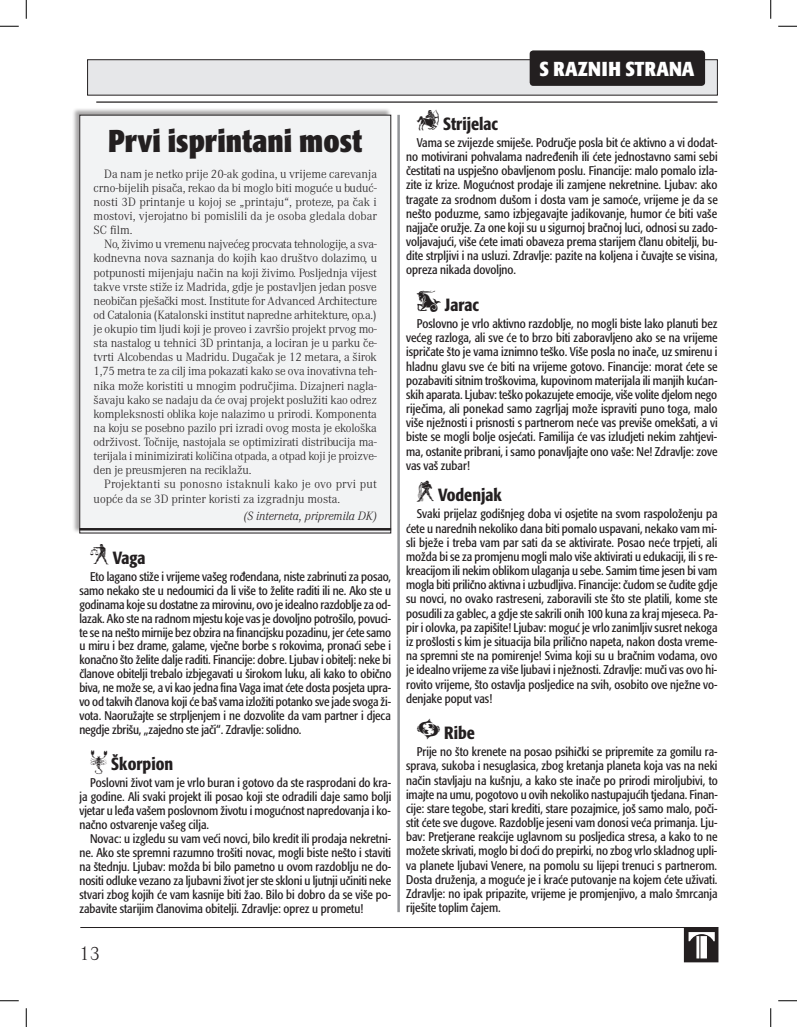
<style>
.page{position:relative;width:797px;height:1027px;background:#fff}
.page>*{position:absolute;margin:0;border:0;box-sizing:border-box;transform-origin:0 0}
.t1{font:50px "ABC Znaci Firmi";color:#231f20}
.t2{font:700 condensed 31.25px "Formata";color:#231f20}
.t3{font:700 condensed 20px "Formata";letter-spacing:.015em;color:#fff}
.t4{font:300 20px "Mercedes";color:#231f20}
.t5{font:700 17.5px "Formata Condensed";color:#231f20}
.t6{font:12.5px/14.1px "Formata Condensed";color:#231f20;text-align:justify}
.t7{font:300 12.5px/14.1px "Mercedes";color:#231f20;text-align:justify}
.t8{font:italic 300 12.5px "Mercedes";color:#231f20}
.s1{font-family:"SL Zodiac Stencils";font-weight:400;font-size:20px}
</style>
<div class="page">
<hr style="left:397px;top:115px;width:3px;height:797px;background:#939598">
<hr style="left:96px;top:101px;width:621px;height:2px;background:#231f20">
<hr style="left:80px;top:927px;width:638px;height:1px;background:#231f20">
<div style="left:87px;top:60px;width:630px;height:35px;background:#e6e7e9"></div>
<div style="left:529px;top:50px;width:176px;height:36px;background:#231f20;border-radius:4px"></div>
<div style="left:72px;top:108px;width:319px;height:426px;background:#231f20;opacity:.4"></div>
<div style="left:80px;top:115px;width:311px;height:418px;background:#f2f3f4"></div>
<hr style="left:79px;top:528px;width:312px;height:2px;background:#231f20">
<svg style="left:0;top:25px;width:19px;height:2px"></svg>
<svg style="left:778px;top:25px;width:19px;height:2px"></svg>
<svg style="left:0;top:1000px;width:19px;height:1px"></svg>
<svg style="left:778px;top:1000px;width:19px;height:1px"></svg>
<svg style="left:25px;top:0;width:2px;height:19px"></svg>
<svg style="left:25px;top:1008px;width:2px;height:19px"></svg>
<svg style="left:770px;top:0;width:1px;height:19px"></svg>
<svg style="left:770px;top:1008px;width:1px;height:19px"></svg>
<h2 class="t2" style="left:108px;top:121px;width:256px">Prvi isprintani most</h2>
<p class="t7" style="left:94px;top:167px;width:285px;text-indent:11px">Da nam je netko prije 20-ak godina, u vrijeme carevanja crno-bijelih pisača, rekao da bi moglo biti moguće u buduć&shy;nosti 3D printanje u kojoj se „printaju“, proteze, pa čak i mostovi, vjerojatno bi pomislili da je osoba gledala dobar SC film.</p>
<p class="t7" style="left:94px;top:237px;width:285px;text-indent:11px">No, živimo u vremenu najvećeg procvata tehnologije, a sva&shy;kodnevna nova saznanja do kojih kao društvo dolazimo, u potpunosti mijenjaju način na koji živimo. Posljednja vijest takve vrste stiže iz Madrida, gdje je postavljen jedan posve neobičan pješački most. Institute for Advanced Architecture od Catalonia (Katalonski institut napredne arhitekture, op.a.) je okupio tim ljudi koji je proveo i završio projekt prvog mo&shy;sta nastalog u tehnici 3D printanja, a lociran je u parku če&shy;tvrti Alcobendas u Madridu. Dugačak je 12 metara, a širok 1,75 metra te za cilj ima pokazati kako se ova inovativna teh&shy;nika može koristiti u mnogim područjima. Dizajneri nagla&shy;šavaju kako se nadaju da će ovaj projekt poslužiti kao odrez kompleksnosti oblika koje nalazimo u prirodi. Komponenta na koju se posebno pazilo pri izradi ovog mosta je ekološka održivost. Točnije, nastojala se optimizirati distribucija ma&shy;terijala i minimizirati količina otpada, a otpad koji je proizve&shy;den je preusmjeren na reciklažu.</p>
<p class="t7" style="left:94px;top:477px;width:285px;text-indent:11px">Projektanti su ponosno istaknuli kako je ovo prvi put uopće da se 3D printer koristi za izgradnju mosta.</p>
<p class="t8" style="left:244px;top:509px;width:135px">(S interneta, pripremila DK)</p>
<h3 class="t5" style="left:90px;top:547px;width:57px"><span class="s1">g</span> Vaga</h3>
<p class="t6" style="left:79px;top:570px;width:313px;text-indent:11px">Eto lagano stiže i vrijeme vašeg rođendana, niste zabrinuti za posao, samo nekako ste u nedoumici da li više to želite raditi ili ne. Ako ste u godinama koje su dostatne za mirovinu, ovo je idealno razdoblje za od&shy;lazak. Ako ste na radnom mjestu koje vas je dovoljno potrošilo, povuci&shy;te se na nešto mirnije bez obzira na financijsku pozadinu, jer ćete samo u miru i bez drame, galame, vječne borbe s rokovima, pronaći sebe i konačno što želite dalje raditi. Financije: dobre. Ljubav i obitelj: neke bi članove obitelji trebalo izbjegavati u širokom luku, ali kako to obično biva, ne može se, a vi kao jedna fina Vaga imat ćete dosta posjeta upra&shy;vo od takvih članova koji će baš vama izložiti potanko sve jade svoga ži&shy;vota. Naoružajte se strpljenjem i ne dozvolite da vam partner i djeca negdje zbrišu, „zajedno ste jači“. Zdravlje: solidno.</p>
<h3 class="t5" style="left:90px;top:753px;width:85px"><span class="s1">h</span> Škorpion</h3>
<p class="t6" style="left:79px;top:776px;width:313px;text-indent:11px">Poslovni život vam je vrlo buran i gotovo da ste rasprodani do kra&shy;ja godine. Ali svaki projekt ili posao koji ste odradili daje samo bolji vjetar u leđa vašem poslovnom životu i mogućnost napredovanja i ko&shy;načno ostvarenje vašeg cilja.</p>
<p class="t6" style="left:79px;top:832px;width:313px;text-indent:11px">Novac: u izgledu su vam veći novci, bilo kredit ili prodaja nekretni&shy;ne. Ako ste spremni razumno trošiti novac, mogli biste nešto i staviti na štednju. Ljubav: možda bi bilo pametno u ovom razdoblju ne do&shy;nositi odluke vezano za ljubavni život jer ste skloni u ljutnji učiniti neke stvari zbog kojih će vam kasnije biti žao. Bilo bi dobro da se više po&shy;zabavite starijim članovima obitelji. Zdravlje: oprez u prometu!</p>
<h3 class="t4" style="left:79px;top:942px;width:22px">13</h3>
<h3 class="t3" style="left:539px;top:56px;width:156px">S RAZNIH STRANA</h3>
<h3 class="t5" style="left:417px;top:113px;width:83px"><span class="s1">i</span> Strijelac</h3>
<p class="t6" style="left:406px;top:135px;width:313px;text-indent:11px">Vama se zvijezde smiješe. Područje posla bit će aktivno a vi dodat&shy;no motivirani pohvalama nadređenih ili ćete jednostavno sami sebi čestitati na uspješno obavljenom poslu. Financije: malo pomalo izla&shy;zite iz krize. Mogućnost prodaje ili zamjene nekretnine. Ljubav: ako tragate za srodnom dušom i dosta vam je samoće, vrijeme je da se nešto poduzme, samo izbjegavajte jadikovanje, humor će biti vaše najjače oružje. Za one koji su u sigurnoj bračnoj luci, odnosi su zado&shy;voljavajući, više ćete imati obaveza prema starijem članu obitelji, bu&shy;dite strpljivi i na usluzi. Zdravlje: pazite na koljena i čuvajte se visina, opreza nikada dovoljno.</p>
<h3 class="t5" style="left:417px;top:294px;width:64px"><span class="s1">j</span> Jarac</h3>
<p class="t6" style="left:406px;top:317px;width:313px;text-indent:11px">Poslovno je vrlo aktivno razdoblje, no mogli biste lako planuti bez većeg razloga, ali sve će to brzo biti zaboravljeno ako se na vrijeme ispričate što je vama iznimno teško. Više posla no inače, uz smirenu i hladnu glavu sve će biti na vrijeme gotovo. Financije: morat ćete se pozabaviti sitnim troškovima, kupovinom materijala ili manjih kućan&shy;skih aparata. Ljubav: teško pokazujete emocije, više volite djelom nego riječima, ali ponekad samo zagrljaj može ispraviti puno toga, malo više nježnosti i prisnosti s partnerom neće vas previše omekšati, a vi biste se mogli bolje osjećati. Familija će vas izludjeti nekim zahtjevi&shy;ma, ostanite pribrani, i samo ponavljajte ono vaše: Ne! Zdravlje: zove vas vaš zubar!</p>
<h3 class="t5" style="left:417px;top:485px;width:87px"><span class="s1">k</span> Vodenjak</h3>
<p class="t6" style="left:406px;top:507px;width:313px;text-indent:11px">Svaki prijelaz godišnjeg doba vi osjetite na svom raspoloženju pa ćete u narednih nekoliko dana biti pomalo uspavani, nekako vam mi&shy;sli bježe i treba vam par sati da se aktivirate. Posao neće trpjeti, ali možda bi se za promjenu mogli malo više aktivirati u edukaciji, ili s re&shy;kreacijom ili nekim oblikom ulaganja u sebe. Samim time jesen bi vam mogla biti prilično aktivna i uzbudljiva. Financije: čudom se čudite gdje su novci, no ovako rastreseni, zaboravili ste što ste platili, kome ste posudili za gablec, a gdje ste sakrili onih 100 kuna za kraj mjeseca. Pa&shy;pir i olovka, pa zapišite! Ljubav: moguć je vrlo zanimljiv susret nekoga iz prošlosti s kim je situacija bila prilično napeta, nakon dosta vreme&shy;na spremni ste na pomirenje! Svima koji su u bračnim vodama, ovo je idealno vrijeme za više ljubavi i nježnosti. Zdravlje: muči vas ovo hi&shy;rovito vrijeme, što ostavlja posljedice na svih, osobito ove nježne vo&shy;denjake poput vas!</p>
<h3 class="t5" style="left:417px;top:722px;width:60px"><span class="s1">l</span> Ribe</h3>
<p class="t6" style="left:406px;top:745px;width:313px;text-indent:11px">Prije no što krenete na posao psihički se pripremite za gomilu ra&shy;sprava, sukoba i nesuglasica, zbog kretanja planeta koja vas na neki način stavljaju na kušnju, a kako ste inače po prirodi miroljubivi, to imajte na umu, pogotovo u ovih nekoliko nastupajućih tjedana. Finan&shy;cije: stare tegobe, stari krediti, stare pozajmice, još samo malo, poči&shy;stit ćete sve dugove. Razdoblje jeseni vam donosi veća primanja. Lju&shy;bav: Pretjerane reakcije uglavnom su posljedica stresa, a kako to ne možete skrivati, moglo bi doći do prepirki, no zbog vrlo skladnog upli&shy;va planete ljubavi Venere, na pomolu su lijepi trenuci s partnerom.<br>Dosta druženja, a moguće je i kraće putovanje na kojem ćete uživati.<br>Zdravlje: no ipak pripazite, vrijeme je promjenjivo, a malo šmrcanja riješite toplim čajem.</p>
<h1 class="t1" style="left:682px;top:906px;width:40px">√</h1>
</div>
